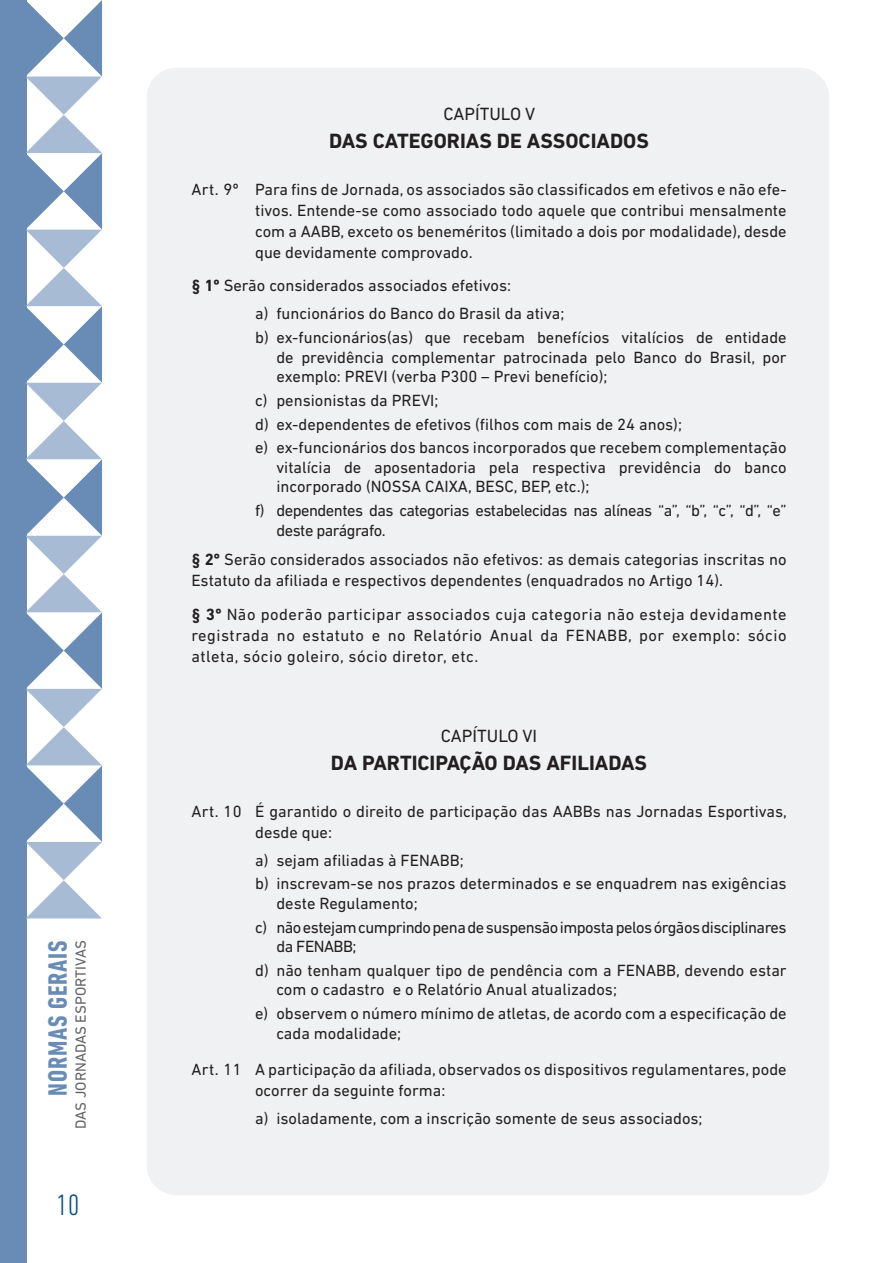
<style>
.page{position:relative;width:893px;height:1263px;background:#fff}
.page>*{position:absolute;margin:0;border:0;box-sizing:border-box;transform-origin:0 0}
.t1{font:300 condensed 30px "DIN Next LT Pro";color:#004a7f}
.t2{font:700 condensed 27px "DIN Next LT Pro";letter-spacing:.03em;color:#688cb6}
.Destaque_-_Capitulos{font:700 21px "DIN Next LT Pro";color:#231f20}
.capitulos{font:18px "DIN Next LT Pro";color:#231f20}
.Bullet_-_Texto{font:16.5px/19.5px "DIN Next LT Pro";color:#231f20}
.Paragrafo{font:16.5px/21px "DIN Next LT Pro";color:#231f20}
.Bullet_-_Texto-2{font:16.5px/19.5px "DIN Next LT Pro";letter-spacing:-.03em;color:#231f20}
.t3{font:15px "DIN Next LT Pro";color:#636366}
.s1{font-weight:700}
</style>
<div class="page">
<div style="left:147px;top:68px;width:682px;height:1127px;background:#f0f1f2;border-radius:30px"></div>
<div style="left:0;top:0;width:27px;height:1263px;background:#688cb6"></div>
<svg style="left:26px;top:0;width:76px;height:918px"></svg>
<h2 class="t2" style="left:42px;top:1096px;width:157px;rotate:-90deg">NORMAS GERAIS</h2>
<p class="t3" style="left:72px;top:1129px;width:190px;rotate:-90deg">DAS JORNADAS ESPORTIVAS</p>
<h1 class="t1" style="left:56px;top:1188px;width:24px">10</h1>
<p class="capitulos" style="left:443px;top:103px;width:93px">CAPÍTULO V</p>
<p class="Destaque_-_Capitulos" style="left:329px;top:129px;width:321px">DAS CATEGORIAS DE ASSOCIADOS</p>
<p class="Paragrafo" style="left:255px;top:178px;width:533px;text-align:justify;text-indent:-64px">Art. 9º Para fins de Jornada, os associados são classificados em efetivos e não efe&shy;tivos. Entende-se como associado todo aquele que contribui mensalmente com a AABB, exceto os beneméritos (limitado a dois por modalidade), desde que devidamente comprovado.</p>
<p class="Paragrafo" style="left:191px;top:275px;width:321px"><span class="s1">§ 1º</span> Serão considerados associados efetivos:</p>
<p class="Bullet_-_Texto" style="left:255px;top:304px;width:311px">a) funcionários do Banco do Brasil da ativa;</p>
<p class="Bullet_-_Texto" style="left:276px;top:328px;width:512px;text-align:justify;text-indent:-21px">b) ex-funcionários(as) que recebam benefícios vitalícios de entidade de previdência complementar patrocinada pelo Banco do Brasil, por exemplo: PREVI (verba P300 – Previ benefício);</p>
<p class="Bullet_-_Texto" style="left:255px;top:390px;width:185px">c) pensionistas da PREVI;</p>
<p class="Bullet_-_Texto" style="left:255px;top:414px;width:428px">d) ex-dependentes de efetivos (filhos com mais de 24 anos);</p>
<p class="Bullet_-_Texto" style="left:276px;top:438px;width:512px;text-align:justify;text-indent:-21px">e) ex-funcionários dos bancos incorporados que recebem complementação vitalícia de aposentadoria pela respectiva previdência do banco incorporado (NOSSA CAIXA, BESC, BEP, etc.);</p>
<p class="Bullet_-_Texto-2" style="left:276px;top:501px;width:512px;text-indent:-21px">f) dependentes das categorias estabelecidas nas alíneas “a”, “b”, “c”, “d”, “e” deste parágrafo.</p>
<p class="Paragrafo" style="left:191px;top:549px;width:597px"><span class="s1">§ 2º</span> Serão considerados associados não efetivos: as demais categorias inscritas no<br>Estatuto da afiliada e respectivos dependentes (enquadrados no Artigo 14).</p>
<p class="Paragrafo" style="left:191px;top:604px;width:597px;text-align:justify"><span class="s1">§ 3º</span> Não poderão participar associados cuja categoria não esteja devidamente registrada no estatuto e no Relatório Anual da FENABB, por exemplo: sócio atleta, sócio goleiro, sócio diretor, etc.</p>
<p class="capitulos" style="left:441px;top:725px;width:98px">CAPÍTULO VI</p>
<p class="Destaque_-_Capitulos" style="left:331px;top:751px;width:318px">DA PARTICIPAÇÃO DAS AFILIADAS</p>
<p class="Paragrafo" style="left:255px;top:800px;width:533px;text-indent:-64px">Art. 10 É garantido o direito de participação das AABBs nas Jornadas Esportivas, desde que:</p>
<p class="Bullet_-_Texto" style="left:255px;top:850px;width:210px">a) sejam afiliadas à FENABB;</p>
<p class="Bullet_-_Texto" style="left:276px;top:874px;width:512px;text-indent:-21px">b) inscrevam-se nos prazos determinados e se enquadrem nas exigências deste Regulamento;</p>
<p class="Bullet_-_Texto-2" style="left:276px;top:917px;width:512px;text-indent:-21px">c) não estejam cumprindo pena de suspensão imposta pelos órgãos disciplinares da FENABB;</p>
<p class="Bullet_-_Texto" style="left:276px;top:960px;width:512px;text-indent:-21px">d) não tenham qualquer tipo de pendência com a FENABB, devendo estar com o cadastro e o Relatório Anual atualizados;</p>
<p class="Bullet_-_Texto" style="left:276px;top:1003px;width:512px;text-indent:-21px">e) observem o número mínimo de atletas, de acordo com a especificação de cada modalidade;</p>
<p class="Paragrafo" style="left:255px;top:1058px;width:533px;text-indent:-64px">Art. 11 A participação da afiliada, observados os dispositivos regulamentares, pode ocorrer da seguinte forma:</p>
<p class="Bullet_-_Texto" style="left:255px;top:1108px;width:449px">a) isoladamente, com a inscrição somente de seus associados;</p>
</div>
